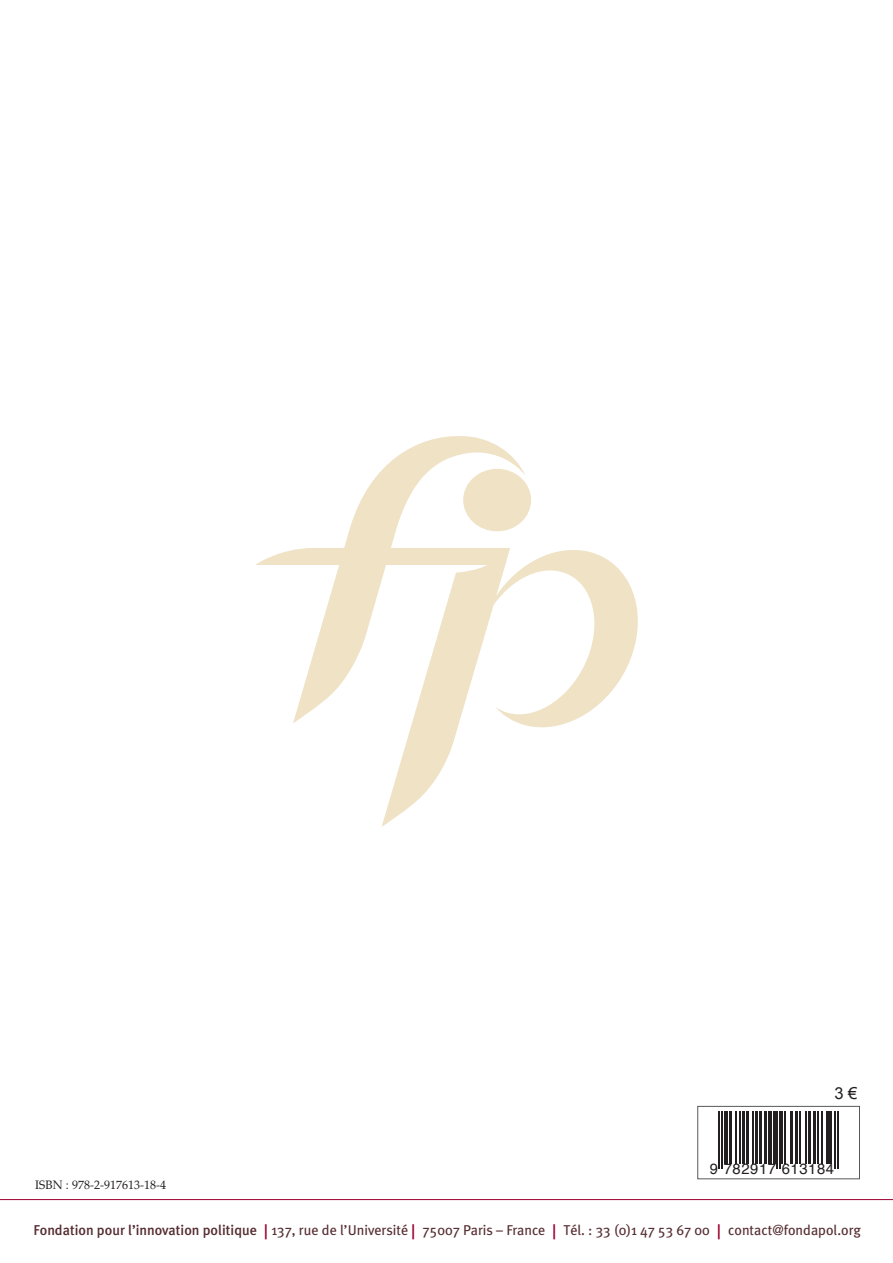
<style>
.page{position:relative;width:893px;height:1263px;background:#fff}
.page>*{position:absolute;margin:0;border:0;box-sizing:border-box;transform-origin:0 0}
.t1{font:16.5px "Arial";color:#231f20}
.t2{font:14.85px "Helvetica";letter-spacing:.04em;color:#231f20}
.t3{font:14.25px "Meta Plus";color:#562d31}
.t4{font:12px "Palatino";color:#231f20}
.s1{font-weight:500}
.s2{font-size:19.5px;color:#9e0131}
</style>
<div class="page">
<hr style="left:0;top:1199px;width:893px;height:1px;background:#9e0131">
<svg style="left:255px;top:436px;width:383px;height:391px"></svg>
<hr style="left:719px;top:1111px;width:1px;height:58px;background:#231f20">
<hr style="left:721px;top:1111px;width:1px;height:58px;background:#231f20">
<hr style="left:724px;top:1111px;width:3px;height:52px;background:#231f20">
<hr style="left:729px;top:1111px;width:2px;height:52px;background:#231f20">
<hr style="left:735px;top:1111px;width:1px;height:52px;background:#231f20">
<hr style="left:739px;top:1111px;width:1px;height:52px;background:#231f20">
<hr style="left:743px;top:1111px;width:2px;height:52px;background:#231f20">
<hr style="left:746px;top:1111px;width:3px;height:52px;background:#231f20">
<hr style="left:753px;top:1111px;width:1px;height:52px;background:#231f20">
<hr style="left:755px;top:1111px;width:3px;height:52px;background:#231f20">
<hr style="left:759px;top:1111px;width:3px;height:52px;background:#231f20">
<hr style="left:764px;top:1111px;width:3px;height:52px;background:#231f20">
<hr style="left:768px;top:1111px;width:4px;height:52px;background:#231f20">
<hr style="left:773px;top:1111px;width:2px;height:52px;background:#231f20">
<hr style="left:777px;top:1111px;width:1px;height:58px;background:#231f20">
<hr style="left:779px;top:1111px;width:1px;height:58px;background:#231f20">
<hr style="left:782px;top:1111px;width:1px;height:52px;background:#231f20">
<hr style="left:784px;top:1111px;width:2px;height:52px;background:#231f20">
<hr style="left:791px;top:1111px;width:2px;height:52px;background:#231f20">
<hr style="left:796px;top:1111px;width:2px;height:52px;background:#231f20">
<hr style="left:799px;top:1111px;width:2px;height:52px;background:#231f20">
<hr style="left:806px;top:1111px;width:1px;height:52px;background:#231f20">
<hr style="left:808px;top:1111px;width:3px;height:52px;background:#231f20">
<hr style="left:813px;top:1111px;width:3px;height:52px;background:#231f20">
<hr style="left:817px;top:1111px;width:1px;height:52px;background:#231f20">
<hr style="left:821px;top:1111px;width:1px;height:52px;background:#231f20">
<hr style="left:826px;top:1111px;width:1px;height:52px;background:#231f20">
<hr style="left:828px;top:1111px;width:4px;height:52px;background:#231f20">
<hr style="left:835px;top:1111px;width:1px;height:58px;background:#231f20">
<hr style="left:837px;top:1111px;width:2px;height:58px;background:#231f20">
<div style="left:697px;top:1106px;width:163px;height:73px;border:1px solid #57585a"></div>
<p class="t1" style="left:834px;top:1083px;width:24px">3 €</p>
<p class="t4" style="left:35px;top:1177px;width:132px">ISBN : 978-2-917613-18-4</p>
<p class="t2" style="left:710px;top:1156px;width:126px">9 782917 613184</p>
<p class="t3" style="left:33px;top:1221px;width:829px"><span class="s1">Fondation pour l’innovation politique</span> <span class="s2">|</span> 137, rue de l’Université <span class="s2">|</span> 75007 Paris – France <span class="s2">|</span> Tél. : 33 (0)1 47 53 67 00 <span class="s2">|</span> contact@fondapol.org</p>
</div>
